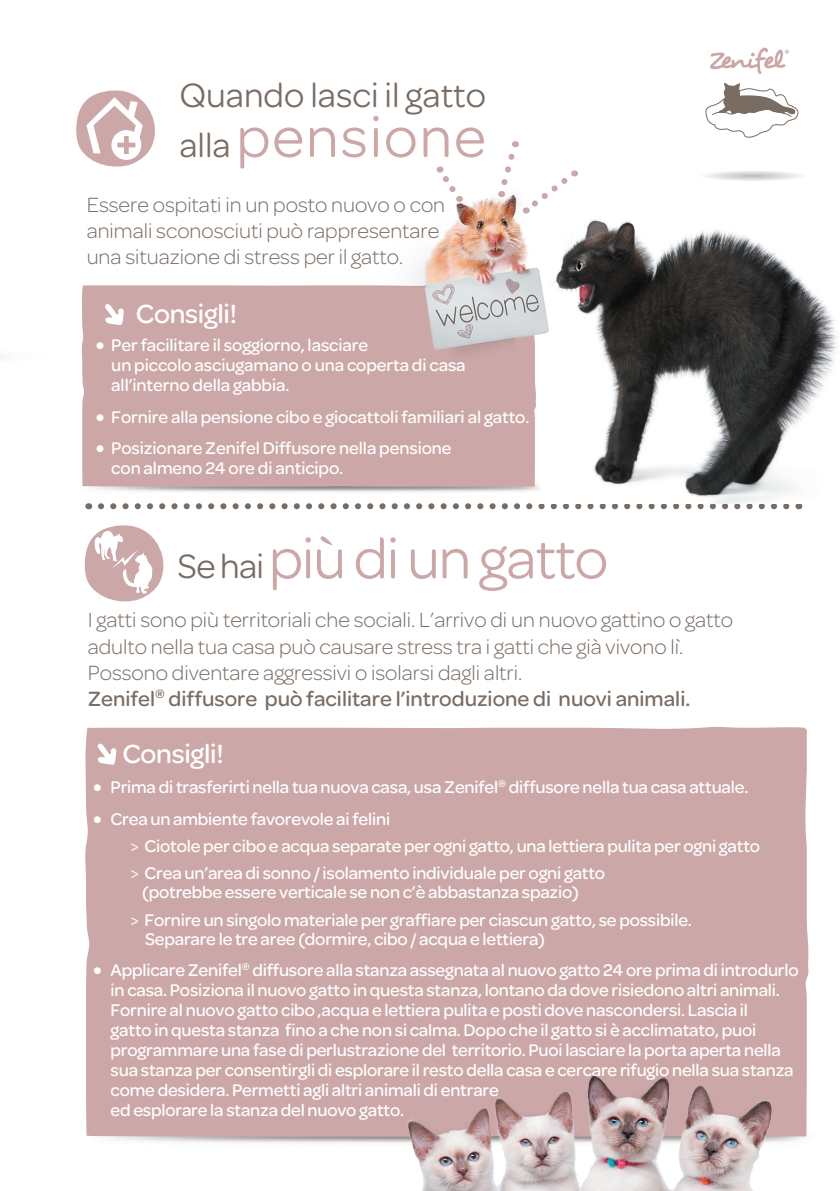
<style>
.page{position:relative;width:840px;height:1191px;background:#fff}
.page>*{position:absolute;margin:0;border:0;box-sizing:border-box;transform-origin:0 0}
.contenue_text{font:60px "Omnes";letter-spacing:-.02em;color:#cca7a7}
.contenue_text-2{font:60px "Omnes";letter-spacing:.03em;color:#cca7a7}
.contenue_text-3{font:36px "Omnes";color:#796c63}
.contenue_text-4{font:500 28px "Omnes";letter-spacing:-.01em;color:#fff}
.contenue_text-5{font:300 22px/26px "Omnes";color:#796c63}
.contenue_text-6{font:500 18px/20px "Omnes";letter-spacing:-.01em;color:#fff}
.s1{font-size:36px;color:#796c63}
.s2{font-size:30px}
.s3{font-weight:500}
.s4{font-weight:400}
</style>
<div class="page">
<div style="left:85px;top:727px;width:723px;height:410px;background:#cca7a7"></div>
<div style="left:81px;top:285px;width:455px;height:202px;background:#cca7a7"></div>
<svg style="left:705px;top:83px;width:93px;height:55px"></svg>
<svg style="left:710px;top:47px;width:78px;height:27px"></svg>
<svg style="left:706px;top:171px;width:94px;height:10px"></svg>
<svg style="left:501px;top:141px;width:73px;height:40px"></svg>
<svg style="left:436px;top:166px;width:13px;height:15px"></svg>
<svg style="left:88px;top:503px;width:697px;height:6px"></svg>
<svg style="left:105px;top:303px;width:19px;height:22px"></svg>
<svg style="left:97px;top:743px;width:19px;height:22px"></svg>
<svg style="left:85px;top:525px;width:78px;height:76px"></svg>
<svg style="left:76px;top:90px;width:79px;height:77px"></svg>
<img style="left:539px;top:220px;width:298px;height:283px">
<img style="left:359px;top:181px;width:220px;height:186px">
<img style="left:347px;top:1074px;width:463px;height:117px">
<p class="contenue_text-3" style="left:179px;top:75px;width:308px">Quando lasci il gatto</p>
<p class="contenue_text-2" style="left:179px;top:103px;width:308px"><span class="s1">alla</span> pensione</p>
<p class="contenue_text-5" style="left:87px;top:192px;width:360px">Essere ospitati in un posto nuovo o con animali sconosciuti può rappresentare una situazione di stress per il gatto.</p>
<p class="contenue_text-4" style="left:136px;top:298px;width:103px">Consigli!</p>
<p class="contenue_text-6" style="left:111px;top:335px;width:355px;text-indent:-16px"><span class="s2">•</span> Per facilitare il soggiorno, lasciare<br>un piccolo asciugamano o una coperta di casa all’interno della gabbia.</p>
<p class="contenue_text-6" style="left:95px;top:407px;width:435px"><span class="s2">•</span> Fornire alla pensione cibo e giocattoli familiari al gatto.</p>
<p class="contenue_text-6" style="left:111px;top:438px;width:341px;text-indent:-16px"><span class="s2">•</span> Posizionare Zenifel Diffusore nella pensione con almeno 24 ore di anticipo.</p>
<p class="contenue_text" style="left:177px;top:525px;width:432px"><span class="s1">Se hai</span> più di un gatto</p>
<p class="contenue_text-5" style="left:88px;top:607px;width:646px">I gatti sono più territoriali che sociali. L’arrivo di un nuovo gattino o gatto adulto nella tua casa può causare stress tra i gatti che già vivono lì.<br>Possono diventare aggressivi o isolarsi dagli altri.<br><span class="s3">Zenifel</span><sup>®</sup> <span class="s3">diffusore può facilitare l’introduzione di nuovi animali.</span></p>
<p class="contenue_text-4" style="left:122px;top:738px;width:103px">Consigli!</p>
<p class="contenue_text-6" style="left:92px;top:777px;width:657px"><span class="s2">•</span> Prima di trasferirti nella tua nuova casa, usa Zenifel<sup>®</sup> diffusore nella tua casa attuale.</p>
<p class="contenue_text-6" style="left:92px;top:808px;width:299px"><span class="s2">•</span> Crea un ambiente favorevole ai felini</p>
<p class="contenue_text-6" style="left:130px;top:836px;width:630px"><span class="s4">&gt;</span> Ciotole per cibo e acqua separate per ogni gatto, una lettiera pulita per ogni gatto</p>
<p class="contenue_text-6" style="left:142px;top:864px;width:464px;line-height:19px;text-indent:-12px"><span class="s4">&gt;</span> Crea un’area di sonno / isolamento individuale per ogni gatto (potrebbe essere verticale se non c’è abbastanza spazio)</p>
<p class="contenue_text-6" style="left:145px;top:910px;width:548px;line-height:19px;text-indent:-14px"><span class="s4">&gt;</span> Fornire un singolo materiale per graffiare per ciascun gatto, se possibile.<br>Separare le tre aree (dormire, cibo / acqua e lettiera)</p>
<p class="contenue_text-6" style="left:110px;top:960px;width:689px;text-indent:-18px"><span class="s2">•</span> Applicare Zenifel<sup>®</sup> diffusore alla stanza assegnata al nuovo gatto 24 ore prima di introdurlo in casa. Posiziona il nuovo gatto in questa stanza, lontano da dove risiedono altri animali.<br>Fornire al nuovo gatto cibo ,acqua e lettiera pulita e posti dove nascondersi. Lascia il<br>gatto in questa stanza fino a che non si calma. Dopo che il gatto si è acclimatato, puoi programmare una fase di perlustrazione del territorio. Puoi lasciare la porta aperta nella sua stanza per consentirgli di esplorare il resto della casa e cercare rifugio nella sua stanza come desidera. Permetti agli altri animali di entrare<br>ed esplorare la stanza del nuovo gatto.</p>
</div>
